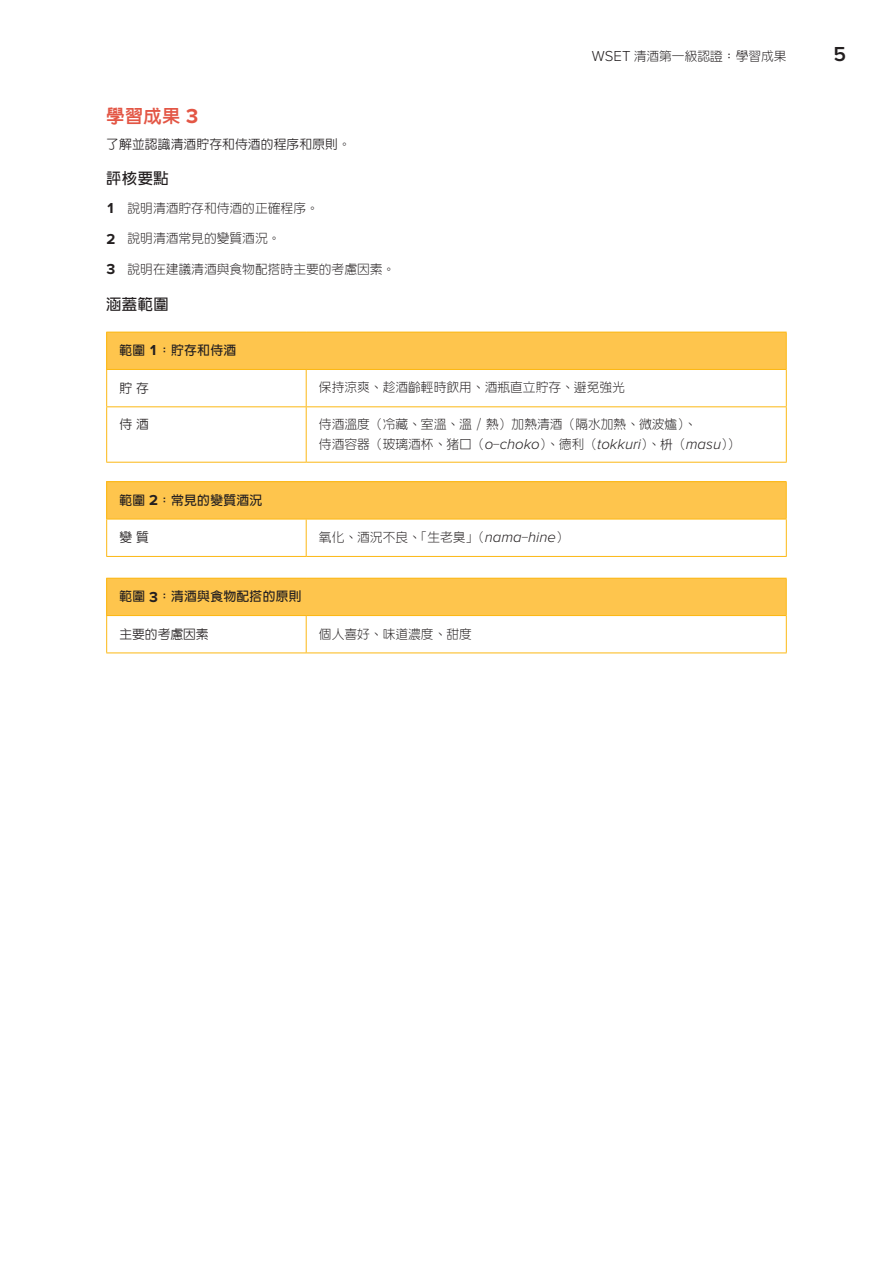
<style>
.page{position:relative;width:893px;height:1263px;background:#fff}
.page>*{position:absolute;margin:0;border:0;box-sizing:border-box;transform-origin:0 0}
.t1{font:600 21px "Proxima Nova";color:#231f20}
.H2_14_14{font:800 18.3px "AR New Hei B5";color:#e35645}
.B1_12_12_Bd{font:700 15.3px "AR New Hei B5";letter-spacing:.025em;color:#231f20}
.B1__10_12_table{font:300 12.75px/20.2px "AR New Hei B5";color:#231f20}
._10_12_123{font:300 12.75px "AR New Hei B5";color:#231f20}
._10_12_table_Bd{font:700 12.75px "AR New Hei B5";letter-spacing:.025em;color:#231f20}
.B1_10_12_semiBD{font:500 12.75px "AR New Hei B5";letter-spacing:.01em;color:#231f20}
.B1_10_12{font:300 12.75px "AR New Hei B5";color:#231f20}
._10_12_table_semi-Bd{font:500 12.75px "AR New Hei B5";color:#231f20}
.s1{font-family:"Proxima Nova";font-size:15px}
.s2{font-family:"Proxima Nova";font-weight:700;font-size:21px}
.s3{font-family:"Proxima Nova";font-weight:700;font-size:15px}
.s4{font-family:"Koz Go Pro"}
.s5{font-family:"Proxima Nova";font-style:italic;font-size:15px}
.s6{font-family:"Ping Fang TC"}
</style>
<div class="page">
<div style="left:107px;top:332px;width:679px;height:37px;background:#fec54d"></div>
<hr style="left:106px;top:332px;width:200px;height:1px;background:#fcb814">
<hr style="left:106px;top:332px;width:1px;height:37px;background:#fcb814">
<hr style="left:306px;top:332px;width:481px;height:1px;background:#fcb814">
<hr style="left:786px;top:332px;width:1px;height:37px;background:#fcb814">
<hr style="left:106px;top:369px;width:200px;height:1px;background:#fcb814">
<hr style="left:106px;top:370px;width:1px;height:36px;background:#fcb814">
<hr style="left:306px;top:369px;width:481px;height:1px;background:#fcb814">
<hr style="left:306px;top:370px;width:1px;height:36px;background:#fcb814">
<hr style="left:786px;top:370px;width:1px;height:36px;background:#fcb814">
<hr style="left:106px;top:406px;width:200px;height:1px;background:#fcb814">
<hr style="left:106px;top:407px;width:1px;height:55px;background:#fcb814">
<hr style="left:306px;top:406px;width:481px;height:1px;background:#fcb814">
<hr style="left:306px;top:407px;width:1px;height:55px;background:#fcb814">
<hr style="left:786px;top:407px;width:1px;height:55px;background:#fcb814">
<hr style="left:106px;top:462px;width:200px;height:1px;background:#fcb814">
<hr style="left:306px;top:462px;width:481px;height:1px;background:#fcb814">
<div style="left:107px;top:482px;width:679px;height:37px;background:#fec54d"></div>
<hr style="left:106px;top:481px;width:200px;height:1px;background:#fcb814">
<hr style="left:106px;top:482px;width:1px;height:37px;background:#fcb814">
<hr style="left:306px;top:481px;width:481px;height:1px;background:#fcb814">
<hr style="left:786px;top:482px;width:1px;height:37px;background:#fcb814">
<hr style="left:106px;top:519px;width:200px;height:1px;background:#fcb814">
<hr style="left:106px;top:519px;width:1px;height:37px;background:#fcb814">
<hr style="left:306px;top:519px;width:481px;height:1px;background:#fcb814">
<hr style="left:306px;top:519px;width:1px;height:37px;background:#fcb814">
<hr style="left:786px;top:519px;width:1px;height:37px;background:#fcb814">
<hr style="left:106px;top:556px;width:200px;height:1px;background:#fcb814">
<hr style="left:306px;top:556px;width:481px;height:1px;background:#fcb814">
<div style="left:107px;top:578px;width:679px;height:37px;background:#fec54d"></div>
<hr style="left:106px;top:578px;width:200px;height:1px;background:#fcb814">
<hr style="left:106px;top:578px;width:1px;height:37px;background:#fcb814">
<hr style="left:306px;top:578px;width:481px;height:1px;background:#fcb814">
<hr style="left:786px;top:578px;width:1px;height:37px;background:#fcb814">
<hr style="left:106px;top:615px;width:200px;height:1px;background:#fcb814">
<hr style="left:106px;top:616px;width:1px;height:36px;background:#fcb814">
<hr style="left:306px;top:615px;width:481px;height:1px;background:#fcb814">
<hr style="left:306px;top:616px;width:1px;height:36px;background:#fcb814">
<hr style="left:786px;top:616px;width:1px;height:36px;background:#fcb814">
<hr style="left:106px;top:652px;width:200px;height:1px;background:#fcb814">
<hr style="left:306px;top:652px;width:481px;height:1px;background:#fcb814">
<p class="B1_10_12" style="left:592px;top:50px;width:196px"><span class="s1">WSET</span> 清酒第一級認證：學習成果</p>
<p class="H2_14_14" style="left:106px;top:107px;width:94px">學習成果 <span class="s2">3</span></p>
<p class="B1_10_12_semiBD" style="left:106px;top:137px;width:246px">了解並認識清酒貯存和侍酒的程序和原則。</p>
<p class="B1_12_12_Bd" style="left:106px;top:171px;width:64px">評核要點</p>
<p class="_10_12_123" style="left:106px;top:201px;width:214px"><span class="s3">1</span> 說明清酒貯存和侍酒的正確程序。</p>
<p class="_10_12_123" style="left:106px;top:232px;width:176px"><span class="s3">2</span> 說明清酒常見的變質酒況。</p>
<p class="_10_12_123" style="left:106px;top:263px;width:291px"><span class="s3">3</span> 說明在建議清酒與食物配搭時主要的考慮因素。</p>
<p class="B1_12_12_Bd" style="left:106px;top:296px;width:64px">涵蓋範圍</p>
<p class="_10_12_table_Bd" style="left:119px;top:344px;width:118px">範圍 <span class="s1">1</span>：貯存和侍酒</p>
<p class="_10_12_table_semi-Bd" style="left:119px;top:381px;width:31px">貯存</p>
<p class="B1__10_12_table" style="left:319px;top:377px;width:308px">保持涼爽、趁酒齡輕時飲用、酒瓶直立貯存、避免強光</p>
<p class="_10_12_table_semi-Bd" style="left:119px;top:418px;width:31px">侍酒</p>
<p class="B1__10_12_table" style="left:319px;top:414px;width:423px">侍酒溫度（冷藏、室溫、溫 / 熱）加熱清酒（隔水加熱、微波爐）、<br>侍酒容器（玻璃酒杯、<span class="s4">猪</span>口（<span class="s5">o</span>-<span class="s5">choko</span>）、德利（<span class="s5">tokkuri</span>）、<span class="s6">枡</span>（<span class="s5">masu</span>））</p>
<p class="_10_12_table_Bd" style="left:119px;top:494px;width:144px">範圍 <span class="s1">2</span>：常見的變質酒況</p>
<p class="_10_12_table_semi-Bd" style="left:119px;top:531px;width:31px">變質</p>
<p class="B1__10_12_table" style="left:319px;top:527px;width:251px">氧化、酒況不良、「生老臭」（<span class="s5">nama</span>-<span class="s5">hine</span>）</p>
<p class="_10_12_table_Bd" style="left:119px;top:590px;width:184px">範圍 <span class="s1">3</span>：清酒與食物配搭的原則</p>
<p class="_10_12_table_semi-Bd" style="left:119px;top:627px;width:91px">主要的考慮因素</p>
<p class="B1__10_12_table" style="left:319px;top:624px;width:155px">個人喜好、味道濃度、甜度</p>
<h1 class="t1" style="left:833px;top:42px;width:14px">5</h1>
</div>
